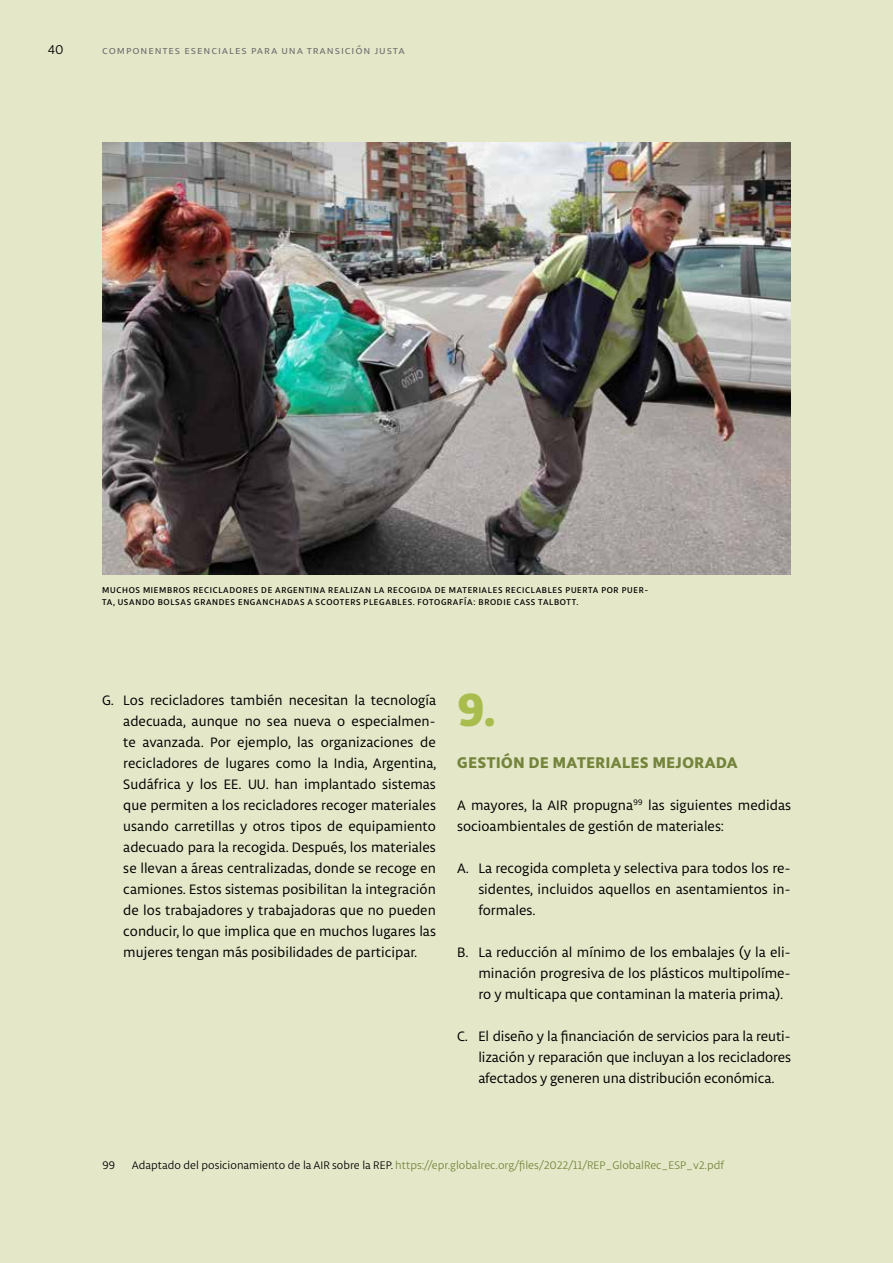
<style>
.page{position:relative;width:893px;height:1263px;background:#e4e8c8}
.page>*{position:absolute;margin:0;border:0;box-sizing:border-box;transform-origin:0 0}
.t1{font:800 49.5px "Libertad";color:#a9bd4e}
.t2{font:800 16.5px "Libertad";letter-spacing:.035em;color:#74843c}
.t3{font:14.55px/21px "Libertad";color:#000;text-align:justify}
.t4{font:13.5px "Libertad";color:#000}
.t5{font:12px "Libertad";letter-spacing:.075em;color:#706f6f}
.t6{font:11.7px "Libertad";color:#74843c}
.t7{font:11.7px "Libertad";color:#000}
.t8{font:500 9px/12px "Libertad";letter-spacing:.075em;color:#000}
.s1{color:#000}
</style>
<div class="page">
<img style="left:102px;top:142px;width:689px;height:432px">
<p class="t4" style="left:48px;top:41px;width:18px">40</p>
<p class="t5" style="left:102px;top:43px;width:304px">componentes esenciales para una transición justa</p>
<p class="t8" style="left:102px;top:584px;width:548px">MUCHOS MIEMBROS RECICLADORES DE ARGENTINA REALIZAN LA RECOGIDA DE MATERIALES RECICLABLES PUERTA POR PUER-<br>TA, USANDO BOLSAS GRANDES ENGANCHADAS A SCOOTERS PLEGABLES. FOTOGRAFÍA: BRODIE CASS TALBOTT.</p>
<p class="t3" style="left:123px;top:689px;width:315px;text-indent:-21px">G. Los recicladores también necesitan la tecnología adecuada, aunque no sea nueva o especialmen&shy;te avanzada. Por ejemplo, las organizaciones de recicladores de lugares como la India, Argentina, Sudáfrica y los EE. UU. han implantado sistemas que permiten a los recicladores recoger materiales usando carretillas y otros tipos de equipamiento adecuado para la recogida. Después, los materiales se llevan a áreas centralizadas, donde se recoge en camiones. Estos sistemas posibilitan la integración de los trabajadores y trabajadoras que no pueden conducir, lo que implica que en muchos lugares las mujeres tengan más posibilidades de participar.</p>
<h1 class="t1" style="left:457px;top:674px;width:40px">9.</h1>
<p class="t2" style="left:457px;top:751px;width:282px">GESTIÓN DE MATERIALES MEJORADA</p>
<p class="t3" style="left:457px;top:794px;width:335px">A mayores, la AIR propugna<sup>99</sup> las siguientes medidas socioambientales de gestión de materiales:</p>
<p class="t3" style="left:478px;top:857px;width:314px;text-indent:-21px">A. La recogida completa y selectiva para todos los re&shy;sidentes, incluidos aquellos en asentamientos in&shy;formales.</p>
<p class="t3" style="left:478px;top:941px;width:314px;text-indent:-21px">B. La reducción al mínimo de los embalajes (y la eli&shy;minación progresiva de los plásticos multipolíme&shy;ro y multicapa que contaminan la materia prima).</p>
<p class="t3" style="left:478px;top:1025px;width:314px;text-indent:-21px">C. El diseño y la financiación de servicios para la reuti&shy;lización y reparación que incluyan a los recicladores afectados y generen una distribución económica.</p>
<p class="t7" style="left:102px;top:1158px;width:15px">99</p>
<p class="t6" style="left:132px;top:1158px;width:594px"><span class="s1">Adaptado del posicionamiento de la AIR sobre la REP.</span> https://epr.globalrec.org/files/2022/11/REP_GlobalRec_ESP_v2.pdf</p>
</div>
